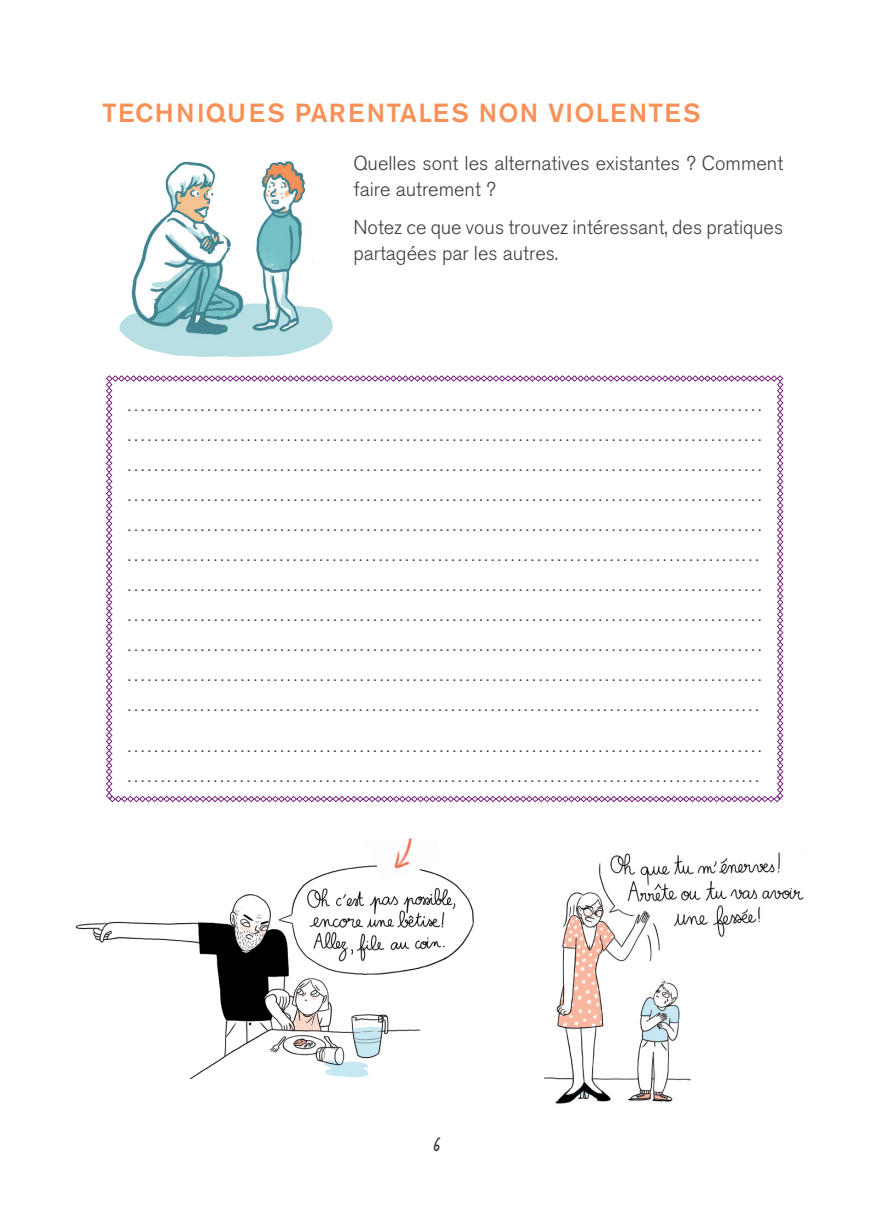
<style>
.page{position:relative;width:874px;height:1225px;background:#fff}
.page>*{position:absolute;margin:0;border:0;box-sizing:border-box;transform-origin:0 0}
.t1{font:500 26px "Akzidenz Grotesk BE";letter-spacing:.05em;color:#f79157}
.t2{font:300 20px/30px "Akzidenz Grotesk BE";color:#3e3e3f}
.t3{font:20px "Verveine";color:#3e3e3f}
</style>
<div class="page">
<svg style="left:106px;top:375px;width:677px;height:427px"></svg>
<img style="left:119px;top:161px;width:214px;height:197px">
<img style="left:544px;top:852px;width:261px;height:252px">
<img style="left:75px;top:866px;width:399px;height:213px">
<img style="left:362px;top:838px;width:79px;height:42px">
<h1 class="t1" style="left:102px;top:97px;width:599px">TECHNIQUES PARENTALES NON VIOLENTES</h1>
<p class="t2" style="left:353px;top:151px;width:431px;line-height:26px">Quelles sont les alternatives existantes ? Comment faire autrement ?</p>
<p class="t2" style="left:353px;top:214px;width:431px;line-height:26px">Notez ce que vous trouvez intéressant, des pratiques partagées par les autres.</p>
<p class="t2" style="left:126px;top:389px;width:638px">…………………………………………………………………………………… …………………………………………………………………………………… …………………………………………………………………………………… …………………………………………………………………………………… …………………………………………………………………………………… …………………………………………………………………………………… …………………………………………………………………………………… …………………………………………………………………………………… …………………………………………………………………………………… …………………………………………………………………………………… ……………………………………………………………………………………</p>
<p class="t2" style="left:126px;top:730px;width:638px">…………………………………………………………………………………… ……………………………………………………………………………………</p>
<p class="t3" style="left:433px;top:1131px;width:9px">6</p>
</div>
